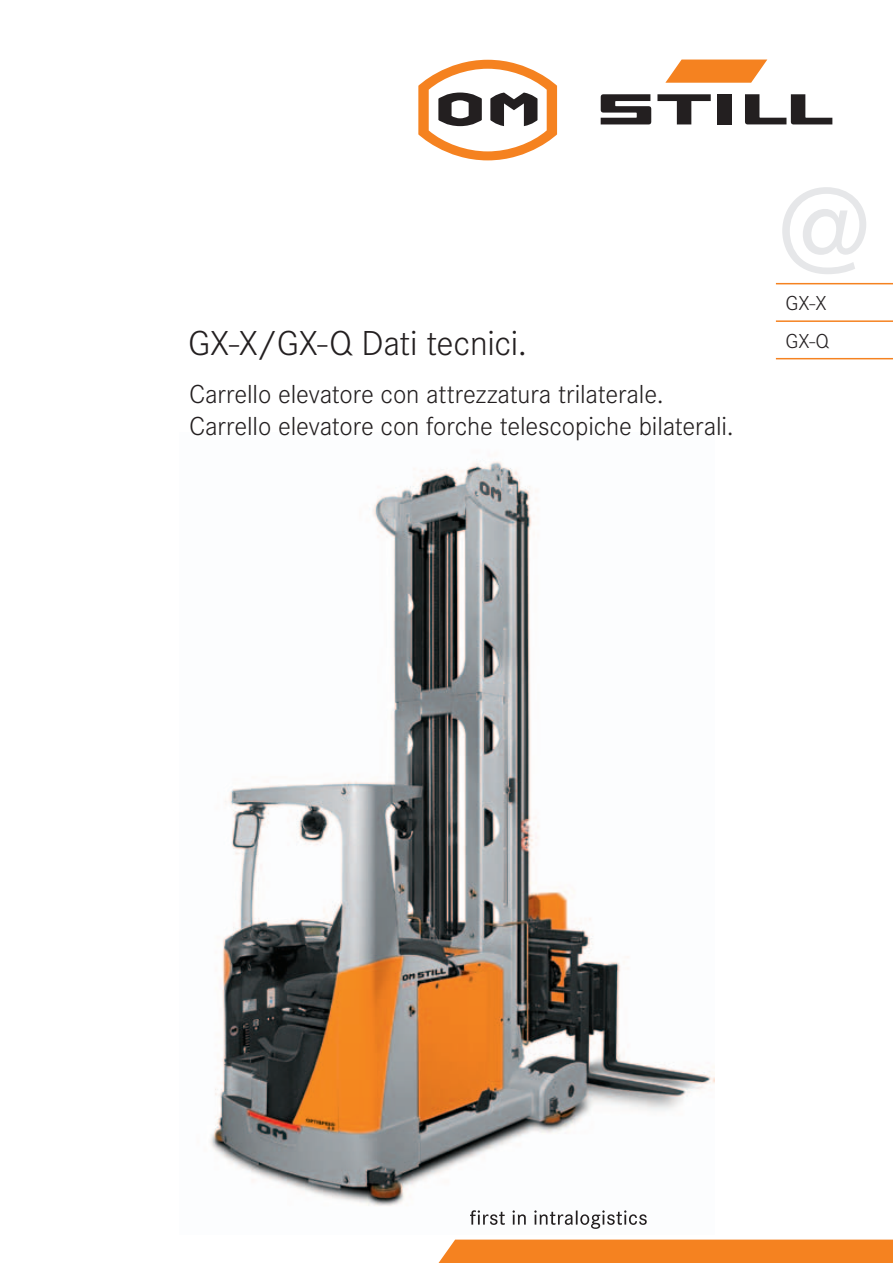
<style>
.page{position:relative;width:893px;height:1263px;background:#fff}
.page>*{position:absolute;margin:0;border:0;box-sizing:border-box;transform-origin:0 0}
.t1{font:500 126px "Corporate S";color:#e6e7e9}
.t2{font:300 36px "Corporate S";letter-spacing:-.01em;color:#231f20}
.t3{font:300 27px/32.4px "Corporate S";letter-spacing:-.005em;color:#231f20}
.t4{font:300 21px/37.5px "Corporate S";color:#231f20}
</style>
<div class="page">
<hr style="left:0;top:0;width:1px;height:1263px;background:#9d9fa2">
<img style="left:210px;top:459px;width:504px;height:747px">
<svg style="left:470px;top:1210px;width:177px;height:19px"></svg>
<div style="left:439px;top:1239px;width:454px;height:24px;background:#f58220"></div>
<hr style="left:776px;top:283px;width:117px;height:1px;background:#f58220">
<hr style="left:776px;top:320px;width:117px;height:2px;background:#f58220">
<hr style="left:776px;top:358px;width:117px;height:1px;background:#f58220">
<svg style="left:657px;top:94px;width:54px;height:30px"></svg>
<div style="left:717px;top:94px;width:15px;height:30px;background:#231f20"></div>
<svg style="left:601px;top:94px;width:50px;height:30px"></svg>
<svg style="left:745px;top:94px;width:87px;height:30px"></svg>
<svg style="left:665px;top:60px;width:102px;height:23px;background:#f69745"></svg>
<svg style="left:418px;top:60px;width:139px;height:100px"></svg>
<h2 class="t2" style="left:188px;top:322px;width:340px">GX-X/GX-Q Dati tecnici.</h2>
<p class="t3" style="left:189px;top:378px;width:546px">Carrello elevatore con attrezzatura trilaterale.<br>Carrello elevatore con forche telescopiche bilaterali.</p>
<h1 class="t1" style="left:778px;top:159px;width:94px">@</h1>
<p class="t4" style="left:785px;top:285px;width:45px">GX-X<br>GX-Q</p>
</div>
